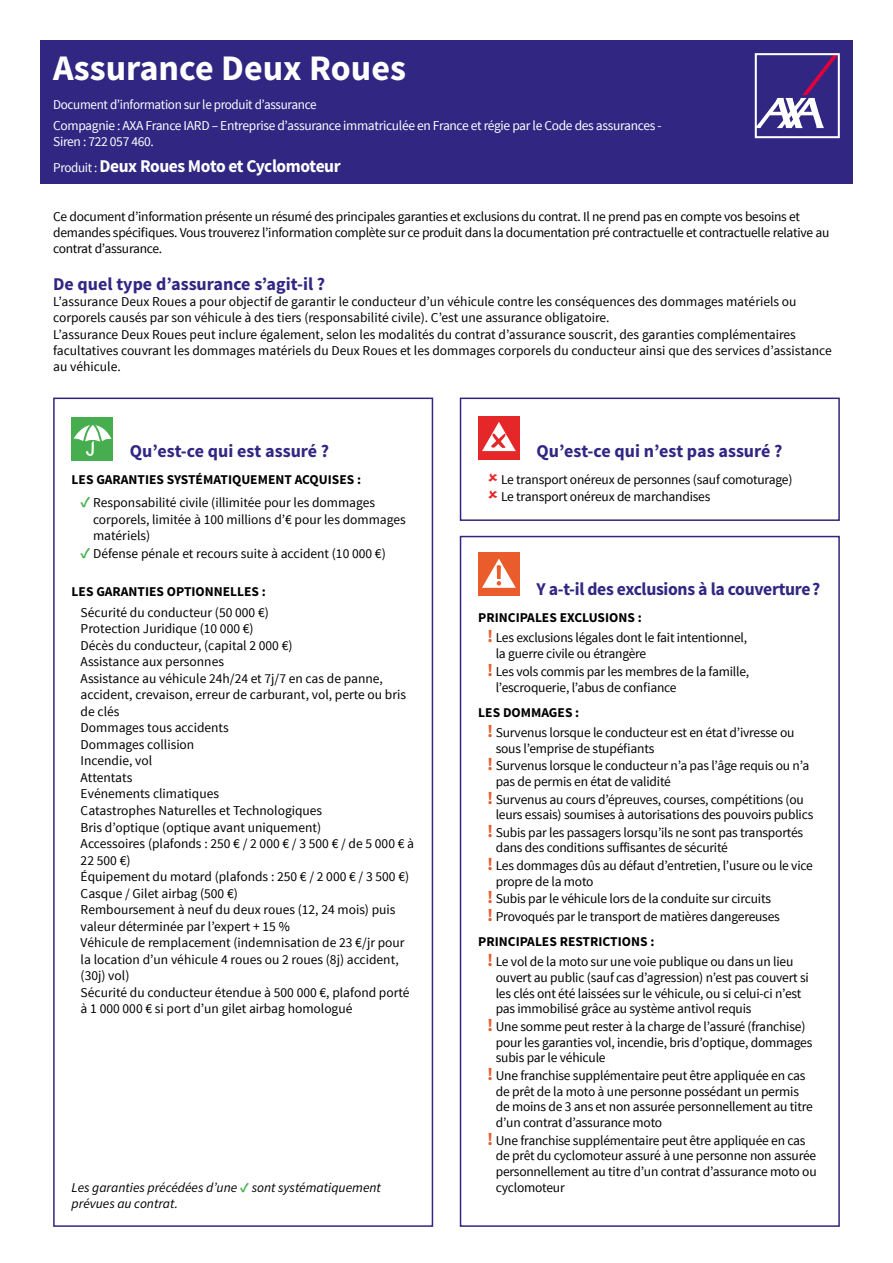
<style>
.page{position:relative;width:893px;height:1263px;background:#fff}
.page>*{position:absolute;margin:0;border:0;box-sizing:border-box;transform-origin:0 0}
.t1{font:700 36px "Source Sans Pro";color:#fff}
.t2{font:700 18px "Source Sans Pro";color:#312783}
.t3{font:700 18px "Source Sans Pro";letter-spacing:-.025em;color:#fff}
.t4{font:700 18px "Source Sans Pro";letter-spacing:-.02em;color:#312783}
.t5{font:13.5px/16.5px "Source Sans Pro";letter-spacing:-.015em;color:#000}
.t6{font:13.5px/20.4px "Source Sans Pro";letter-spacing:-.025em;color:#fff}
.t7{font:italic 13.5px/16.5px "Source Sans Pro";color:#000}
.t8{font:700 13.5px "Source Sans Pro";color:#000}
.s1{font-weight:400;font-size:13.5px}
.s2{font-weight:700;font-size:15px;color:#46ae4e}
.s3{font-weight:700;font-style:normal;color:#46ae4e}
.s4{font-weight:700}
.s5{font-weight:700;font-size:18px;color:#eb5c2c}
</style>
<div class="page">
<div style="left:40px;top:40px;width:813px;height:144px;background:#312783"></div>
<div style="left:53px;top:398px;width:380px;height:829px;border:2px solid #312783"></div>
<div style="left:72px;top:417px;width:41px;height:43px;background:#46ae4e"></div>
<svg style="left:73px;top:420px;width:39px;height:36px"></svg>
<div style="left:460px;top:398px;width:380px;height:123px;border:2px solid #312783"></div>
<div style="left:478px;top:416px;width:41px;height:43px;background:#e62729"></div>
<svg style="left:482px;top:422px;width:34px;height:29px"></svg>
<div style="left:460px;top:536px;width:380px;height:691px;border:2px solid #312783"></div>
<div style="left:478px;top:553px;width:41px;height:43px;background:#eb5c2c"></div>
<svg style="left:482px;top:559px;width:34px;height:29px"></svg>
<svg style="left:755px;top:53px;width:85px;height:85px"></svg>
<h1 class="t1" style="left:53px;top:45px;width:354px">Assurance Deux Roues</h1>
<p class="t6" style="left:53px;top:95px;width:610px">Document d’information sur le produit d’assurance<br>Compagnie : AXA France IARD – Entreprise d’assurance immatriculée en France et régie par le Code des assurances -</p>
<p class="t6" style="left:53px;top:131px;width:102px">Siren : 722 057 460.</p>
<h2 class="t3" style="left:53px;top:154px;width:289px"><span class="s1">Produit :</span> Deux Roues Moto et Cyclomoteur</h2>
<p class="t5" style="left:53px;top:209px;width:778px">Ce document d’information présente un résumé des principales garanties et exclusions du contrat. Il ne prend pas en compte vos besoins et demandes spécifiques. Vous trouverez l’information complète sur ce produit dans la documentation pré contractuelle et contractuelle relative au contrat d’assurance.</p>
<h2 class="t2" style="left:53px;top:272px;width:274px">De quel type d’assurance s’agit-il ?</h2>
<p class="t5" style="left:53px;top:294px;width:780px">L’assurance Deux Roues a pour objectif de garantir le conducteur d’un véhicule contre les conséquences des dommages matériels ou corporels causés par son véhicule à des tiers (responsabilité civile). C’est une assurance obligatoire.<br>L’assurance Deux Roues peut inclure également, selon les modalités du contrat d’assurance souscrit, des garanties complémentaires facultatives couvrant les dommages matériels du Deux Roues et les dommages corporels du conducteur ainsi que des services d’assistance au véhicule.</p>
<h2 class="t2" style="left:130px;top:440px;width:201px">Qu’est-ce qui est assuré ?</h2>
<p class="t8" style="left:72px;top:471px;width:291px">LES GARANTIES SYSTÉMATIQUEMENT ACQUISES :</p>
<p class="t5" style="left:93px;top:494px;width:314px;text-indent:-12px"><span class="s2">✓</span> Responsabilité civile (illimitée pour les dommages corporels, limitée à 100 millions d’€ pour les dommages matériels)</p>
<p class="t5" style="left:81px;top:546px;width:307px"><span class="s2">✓</span> Défense pénale et recours suite à accident (10 000 €)</p>
<p class="t8" style="left:72px;top:583px;width:196px">LES GARANTIES OPTIONNELLES :</p>
<p class="t5" style="left:81px;top:604px;width:335px">Sécurité du conducteur (50 000 €)<br>Protection Juridique (10 000 €)<br>Décès du conducteur, (capital 2 000 €)<br>Assistance aux personnes<br>Assistance au véhicule 24h/24 et 7j/7 en cas de panne, accident, crevaison, erreur de carburant, vol, perte ou bris de clés<br>Dommages tous accidents<br>Dommages collision<br>Incendie, vol<br>Attentats<br>Evénements climatiques<br>Catastrophes Naturelles et Technologiques<br>Bris d’optique (optique avant uniquement)<br>Accessoires (plafonds : 250 € / 2 000 € / 3 500 € / de 5 000 € à 22 500 €)<br>Équipement du motard (plafonds : 250 € / 2 000 € / 3 500 €)<br>Casque / Gilet airbag (500 €)<br>Remboursement à neuf du deux roues (12, 24 mois) puis valeur déterminée par l’expert + 15 %<br>Véhicule de remplacement (indemnisation de 23 €/jr pour la location d’un véhicule 4 roues ou 2 roues (8j) accident, (30j) vol)<br>Sécurité du conducteur étendue à 500 000 €, plafond porté à 1 000 000 € si port d’un gilet airbag homologué</p>
<p class="t7" style="left:72px;top:1179px;width:311px">Les garanties précédées d’une <span class="s3">✓</span> sont systématiquement prévues au contrat.</p>
<h2 class="t2" style="left:536px;top:440px;width:248px">Qu’est-ce qui n’est pas assuré ?</h2>
<p class="t5" style="left:501px;top:471px;width:293px;line-height:17.4px">Le transport onéreux de personnes (sauf comoturage)<br>Le transport onéreux de marchandises</p>
<h2 class="t4" style="left:536px;top:578px;width:285px">Y a-t-il des exclusions à la couverture?</h2>
<p class="t5" style="left:487px;top:608px;width:261px;line-height:20px;text-indent:-9px"><span class="s4">PRINCIPALES EXCLUSIONS :<br></span><span class="s5">!</span> Les exclusions légales dont le fait intentionnel,</p>
<p class="t5" style="left:487px;top:645px;width:263px;line-height:17.4px;text-indent:8px">la guerre civile ou étrangère<br><span class="s5">!</span> Les vols commis par les membres de la famille,</p>
<p class="t5" style="left:496px;top:679px;width:182px">l’escroquerie, l’abus de confiance</p>
<p class="t5" style="left:487px;top:703px;width:309px;line-height:20px;text-indent:-9px"><span class="s4">LES DOMMAGES :<br></span><span class="s5">!</span> Survenus lorsque le conducteur est en état d’ivresse ou</p>
<p class="t5" style="left:487px;top:740px;width:324px;line-height:17.4px;text-indent:8px">sous l’emprise de stupéfiants<br><span class="s5">!</span> Survenus lorsque le conducteur n’a pas l’âge requis ou n’a</p>
<p class="t5" style="left:487px;top:773px;width:318px;line-height:17.4px;text-indent:8px">pas de permis en état de validité<br><span class="s5">!</span> Survenus au cours d’épreuves, courses, compétitions (ou</p>
<p class="t5" style="left:487px;top:806px;width:328px;line-height:17.4px;text-indent:8px">leurs essais) soumises à autorisations des pouvoirs publics <span class="s5">!</span> Subis par les passagers lorsqu’ils ne sont pas transportés</p>
<p class="t5" style="left:487px;top:839px;width:327px;line-height:17.4px;text-indent:8px">dans des conditions suffisantes de sécurité<br><span class="s5">!</span> Les dommages dûs au défaut d’entretien, l’usure ou le vice</p>
<p class="t5" style="left:487px;top:873px;width:294px;line-height:17.4px;text-indent:8px">propre de la moto<br><span class="s5">!</span> Subis par le véhicule lors de la conduite sur circuits <span class="s5">!</span> Provoqués par le transport de matières dangereuses</p>
<p class="t5" style="left:487px;top:932px;width:308px;line-height:20px;text-indent:-9px"><span class="s4">PRINCIPALES RESTRICTIONS :<br></span><span class="s5">!</span> Le vol de la moto sur une voie publique ou dans un lieu</p>
<p class="t5" style="left:496px;top:970px;width:315px;line-height:15.8px">ouvert au public (sauf cas d’agression) n’est pas couvert si les clés ont été laissées sur le véhicule, ou si celui-ci n’est pas immobilisé grâce au système antivol requis</p>
<p class="t5" style="left:496px;top:1019px;width:318px;line-height:15.8px;text-indent:-8px"><span class="s5">!</span> Une somme peut rester à la charge de l’assuré (franchise) pour les garanties vol, incendie, bris d’optique, dommages subis par le véhicule</p>
<p class="t5" style="left:496px;top:1068px;width:319px;line-height:15.8px;text-indent:-8px"><span class="s5">!</span> Une franchise supplémentaire peut être appliquée en cas de prêt de la moto à une personne possédant un permis de moins de 3 ans et non assurée personnellement au titre d’un contrat d’assurance moto</p>
<p class="t5" style="left:496px;top:1132px;width:322px;line-height:15.8px;text-indent:-8px"><span class="s5">!</span> Une franchise supplémentaire peut être appliquée en cas de prêt du cyclomoteur assuré à une personne non assurée personnellement au titre d’un contrat d’assurance moto ou cyclomoteur</p>
</div>
